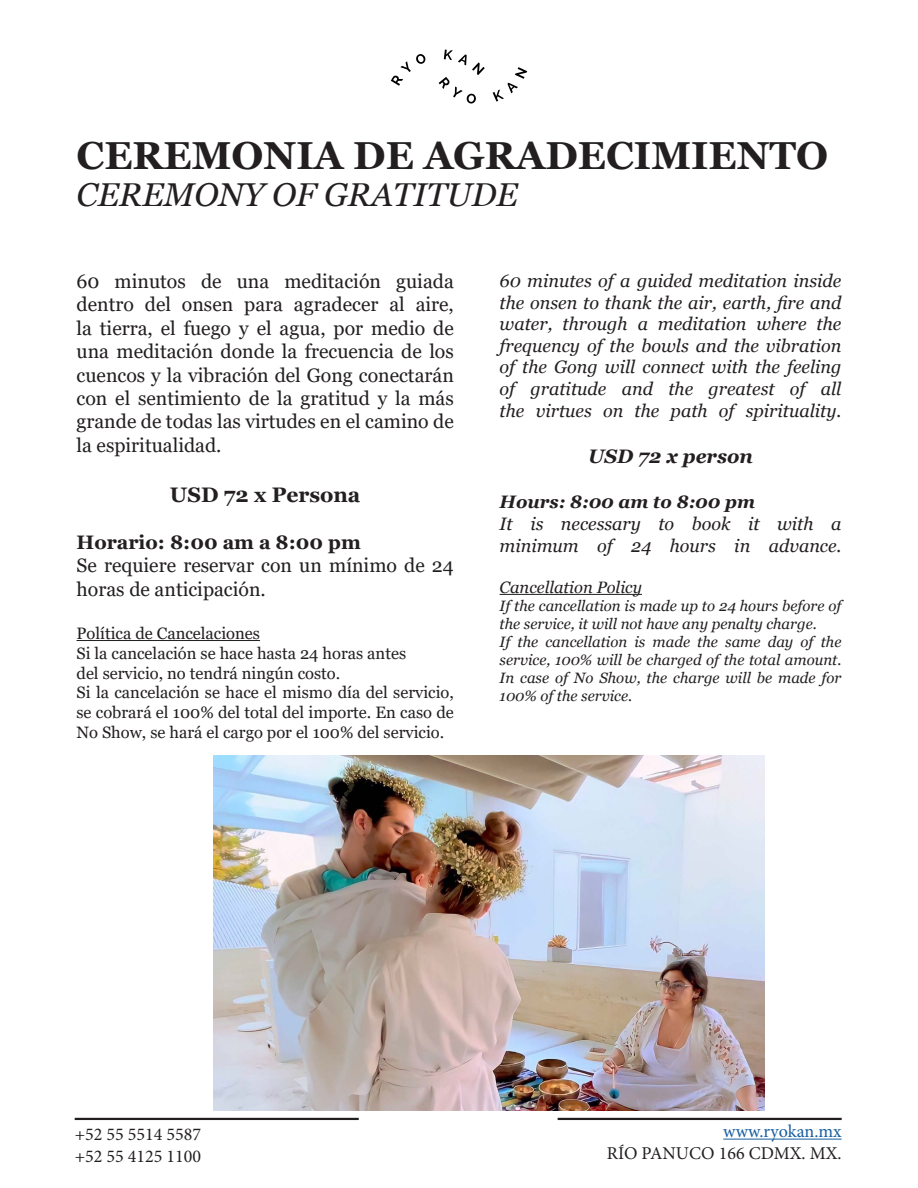
<style>
.page{position:relative;width:918px;height:1188px;background:#fff}
.page>*{position:absolute;margin:0;border:0;box-sizing:border-box;transform-origin:0 0}
.t1{font:700 39px "Georgia";color:#231f20}
.t2{font:italic 33px "Georgia";color:#231f20}
.t3{font:700 21px "Georgia";color:#231f20}
.t4{font:19.5px/23.4px "Georgia";color:#231f20;text-align:justify}
.t5{font:700 19.5px "Georgia";color:#231f20}
.t6{font:italic 700 19.5px "Georgia";color:#231f20}
.t7{font:italic 18px/21.6px "Georgia";color:#231f20;text-align:justify}
.t8{font:18px/21.6px "Minion Pro";color:#231f20}
.t9{font:italic 700 18px "Georgia";color:#231f20}
.t10{font:18px "Minion Pro";color:#175d9e}
.t11{font:16.5px/19.8px "Georgia";color:#231f20}
.t12{font:italic 16.5px "Georgia";color:#231f20}
.t13{font:italic 15px/18px "Georgia";color:#231f20}
</style>
<div class="page">
<svg style="left:493px;top:67px;width:34px;height:35px"></svg>
<svg style="left:391px;top:54px;width:34px;height:32px"></svg>
<svg style="left:439px;top:50px;width:46px;height:54px"></svg>
<hr style="left:75px;top:1118px;width:284px;height:2px;background:#231f20">
<hr style="left:558px;top:1118px;width:284px;height:2px;background:#231f20">
<hr style="left:723px;top:1139px;width:119px;height:1px;background:#175d9e">
<hr style="left:77px;top:640px;width:183px;height:1px;background:#231f20">
<hr style="left:500px;top:594px;width:142px;height:1px;background:#231f20">
<img style="left:213px;top:756px;width:552px;height:354px">
<h1 class="t1" style="left:77px;top:130px;width:753px">CEREMONIA DE AGRADECIMIENTO</h1>
<h2 class="t2" style="left:77px;top:174px;width:443px">CEREMONY OF GRATITUDE</h2>
<p class="t4" style="left:77px;top:270px;width:379px">60 minutos de una meditación guiada dentro del onsen para agradecer al aire, la tierra, el fuego y el agua, por medio de una meditación donde la frecuencia de los cuencos y la vibración del Gong conectarán con el sentimiento de la gratitud y la más grande de todas las virtudes en el camino de la espiritualidad.</p>
<p class="t3" style="left:170px;top:481px;width:192px">USD 72 x Persona</p>
<p class="t5" style="left:77px;top:530px;width:286px">Horario: 8:00 am a 8:00 pm</p>
<p class="t4" style="left:77px;top:554px;width:379px">Se requiere reservar con un mínimo de 24 horas de anticipación.</p>
<p class="t11" style="left:77px;top:624px;width:379px">Política de Cancelaciones<br>Si la cancelación se hace hasta 24 horas antes<br>del servicio, no tendrá ningún costo.<br>Si la cancelación se hace el mismo día del servicio, se cobrará el 100% del total del importe. En caso de No Show, se hará el cargo por el 100% del servicio.</p>
<p class="t7" style="left:500px;top:270px;width:343px">60 minutes of a guided meditation inside the onsen to thank the air, earth, fire and water, through a meditation where the frequency of the bowls and the vibration of the Gong will connect with the feeling of gratitude and the greatest of all the virtues on the path of spirituality.</p>
<p class="t6" style="left:588px;top:444px;width:166px">USD 72 x person</p>
<p class="t9" style="left:500px;top:490px;width:257px">Hours: 8:00 am to 8:00 pm</p>
<p class="t7" style="left:500px;top:513px;width:343px">It is necessary to book it with a minimum of 24 hours in advance.</p>
<p class="t12" style="left:500px;top:577px;width:144px">Cancellation Policy</p>
<p class="t13" style="left:500px;top:597px;width:343px">If the cancellation is made up to 24 hours before of the service, it will not have any penalty charge.<br>If the cancellation is made the same day of the service, 100% will be charged of the total amount.<br>In case of No Show, the charge will be made for 100% of the service.</p>
<p class="t8" style="left:75px;top:1124px;width:128px">+52 55 5514 5587 +52 55 4125 1100</p>
<p class="t10" style="left:723px;top:1120px;width:120px">www.ryokan.mx</p>
<p class="t8" style="left:607px;top:1142px;width:236px">RÍO PANUCO 166 CDMX. MX.</p>
</div>
